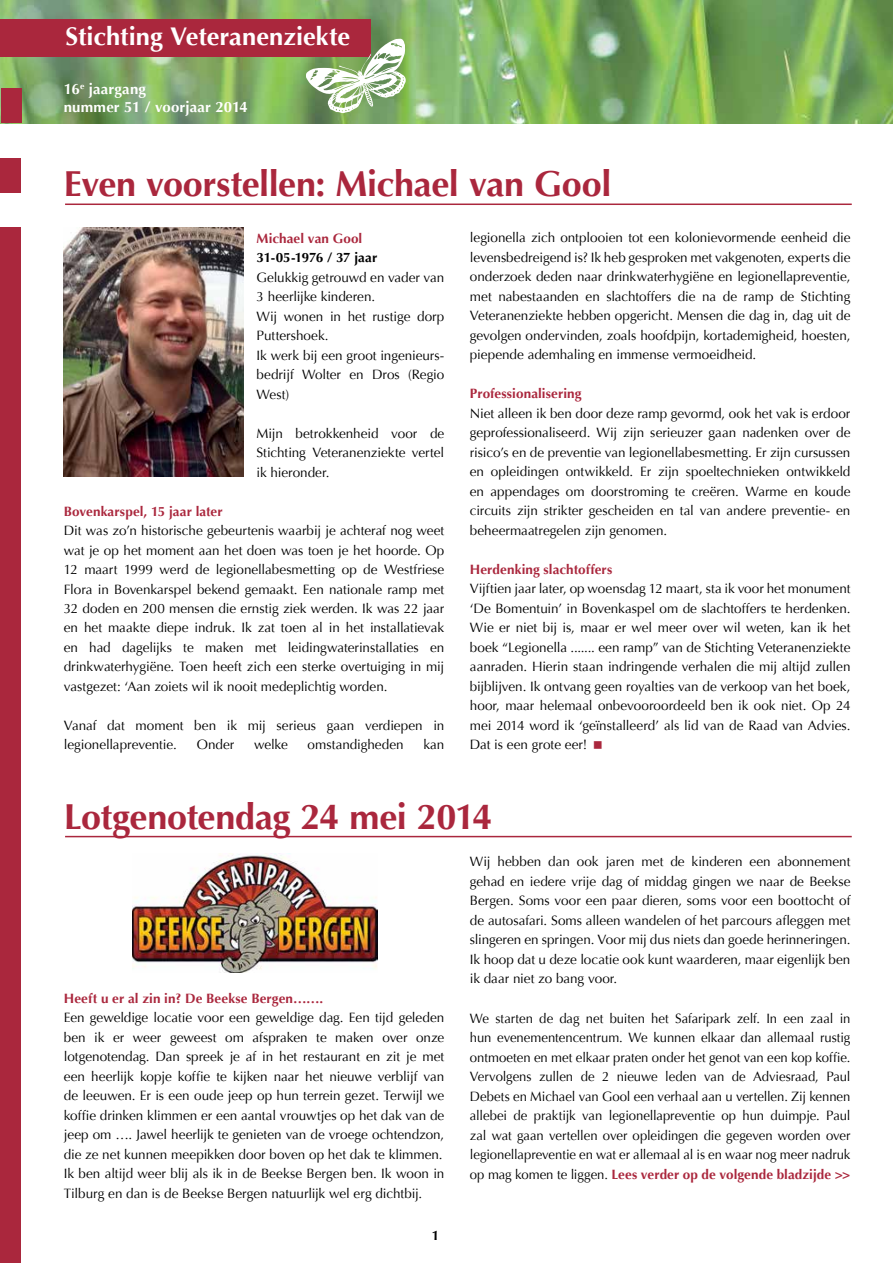
<style>
.page{position:relative;width:893px;height:1263px;background:#fff}
.page>*{position:absolute;margin:0;border:0;box-sizing:border-box;transform-origin:0 0}
.t1{font:700 36px "Optima";letter-spacing:-.01em;color:#aa273d}
.t2{font:700 25.5px "Optima";color:#fff}
.t3{font:700 15px/18px "Optima";letter-spacing:.01em;color:#fff}
.t4{font:13.5px/19.5px "Optima";color:#000;text-align:justify}
.t5{font:700 13.5px "Optima";letter-spacing:.005em;color:#aa273d}
.t6{font:700 13.5px "Optima";letter-spacing:-.015em;color:#000}
.s1{font-weight:700;color:#aa273d}
</style>
<div class="page">
<div style="left:0;top:227px;width:21px;height:1036px;background:#aa273d"></div>
<div style="left:0;top:158px;width:21px;height:35px;background:#aa273d"></div>
<img style="left:0;top:0;width:893px;height:123px">
<div style="left:0;top:19px;width:370px;height:38px;background:#aa273d"></div>
<div style="left:1px;top:89px;width:20px;height:34px;background:#aa273d"></div>
<svg style="left:304px;top:38px;width:102px;height:75px"></svg>
<hr style="left:65px;top:204px;width:787px;height:1px;background:#aa273d">
<hr style="left:65px;top:836px;width:787px;height:1px;background:#aa273d">
<img style="left:64px;top:227px;width:180px;height:250px">
<img style="left:132px;top:854px;width:245px;height:118px">
<h2 class="t2" style="left:66px;top:21px;width:286px">Stichting Veteranenziekte</h2>
<p class="t3" style="left:64px;top:80px;width:186px">16<sup>e</sup> jaargang<br>nummer 51 / voorjaar 2014</p>
<h1 class="t1" style="left:64px;top:163px;width:549px">Even voorstellen: Michael van Gool</h1>
<p class="t5" style="left:257px;top:230px;width:107px">Michael van Gool</p>
<p class="t6" style="left:257px;top:250px;width:122px">31-05-1976 / 37 jaar</p>
<p class="t4" style="left:257px;top:267px;width:189px;text-align:left">Gelukkig getrouwd en vader van<br>3 heerlijke kinderen.<br>Wij wonen in het rustige dorp<br>Puttershoek.<br>Ik werk bij een groot ingenieurs&shy;bedrijf Wolter en Dros (Regio<br>West)</p>
<p class="t4" style="left:257px;top:423px;width:189px">Mijn betrokkenheid voor de Stichting Veteranenziekte vertel ik hieronder.</p>
<p class="t5" style="left:64px;top:503px;width:160px">Bovenkarspel, 15 jaar later</p>
<p class="t4" style="left:64px;top:521px;width:382px">Dit was zo’n historische gebeurtenis waarbij je achteraf nog weet wat je op het moment aan het doen was toen je het hoorde. Op 12 maart 1999 werd de legionellabesmetting op de Westfriese Flora in Bovenkarspel bekend gemaakt. Een nationale ramp met 32 doden en 200 mensen die ernstig ziek werden. Ik was 22 jaar en het maakte diepe indruk. Ik zat toen al in het installatievak en had dagelijks te maken met leidingwaterinstallaties en drinkwaterhygiëne. Toen heeft zich een sterke overtuiging in mij vastgezet: ‘Aan zoiets wil ik nooit medeplichtig worden.</p>
<p class="t4" style="left:64px;top:716px;width:382px">Vanaf dat moment ben ik mij serieus gaan verdiepen in legionellapreventie.</p>
<p class="t4" style="left:197px;top:735px;width:39px">Onder</p>
<p class="t4" style="left:254px;top:735px;width:35px">welke</p>
<p class="t4" style="left:308px;top:735px;width:98px">omstandigheden</p>
<p class="t4" style="left:423px;top:735px;width:22px">kan</p>
<p class="t4" style="left:470px;top:228px;width:382px">legionella zich ontplooien tot een kolonievormende eenheid die levensbedreigend is? Ik heb gesproken met vakgenoten, experts die onderzoek deden naar drinkwaterhygiëne en legionellapreventie, met nabestaanden en slachtoffers die na de ramp de Stichting Veteranenziekte hebben opgericht. Mensen die dag in, dag uit de gevolgen ondervinden, zoals hoofdpijn, kortademigheid, hoesten, piepende ademhaling en immense vermoeidheid.</p>
<p class="t5" style="left:470px;top:386px;width:113px">Professionalisering</p>
<p class="t4" style="left:470px;top:404px;width:382px">Niet alleen ik ben door deze ramp gevormd, ook het vak is erdoor geprofessionaliseerd. Wij zijn serieuzer gaan nadenken over de risico’s en de preventie van legionellabesmetting. Er zijn cursussen en opleidingen ontwikkeld. Er zijn spoeltechnieken ontwikkeld en appendages om doorstroming te creëren. Warme en koude circuits zijn strikter gescheiden en tal van andere preventie- en beheermaatregelen zijn genomen.</p>
<p class="t5" style="left:470px;top:561px;width:144px">Herdenking slachtoffers</p>
<p class="t4" style="left:470px;top:579px;width:382px">Vijftien jaar later, op woensdag 12 maart, sta ik voor het monument ‘De Bomentuin’ in Bovenkaspel om de slachtoffers te herdenken.<br>Wie er niet bij is, maar er wel meer over wil weten, kan ik het boek “Legionella ....... een ramp” van de Stichting Veteranenziekte aanraden. Hierin staan indringende verhalen die mij altijd zullen bijblijven. Ik ontvang geen royalties van de verkoop van het boek, hoor, maar helemaal onbevooroordeeld ben ik ook niet. Op 24 mei 2014 word ik ‘geïnstalleerd’ als lid van de Raad van Advies.<br>Dat is een grote eer!</p>
<h1 class="t1" style="left:64px;top:795px;width:430px">Lotgenotendag 24 mei 2014</h1>
<p class="t5" style="left:64px;top:990px;width:261px">Heeft u er al zin in? De Beekse Bergen…….</p>
<p class="t4" style="left:64px;top:1008px;width:382px;text-align:left">Een geweldige locatie voor een geweldige dag. Een tijd geleden ben ik er weer geweest om afspraken te maken over onze lotgenotendag. Dan spreek je af in het restaurant en zit je met een heerlijk kopje koffie te kijken naar het nieuwe verblijf van de leeuwen. Er is een oude jeep op hun terrein gezet. Terwijl we koffie drinken klimmen er een aantal vrouwtjes op het dak van de jeep om …. Jawel heerlijk te genieten van de vroege ochtendzon, die ze net kunnen meepikken door boven op het dak te klimmen.<br>Ik ben altijd weer blij als ik in de Beekse Bergen ben. Ik woon in Tilburg en dan is de Beekse Bergen natuurlijk wel erg dichtbij.</p>
<p class="t6" style="left:432px;top:1228px;width:9px">1</p>
<p class="t4" style="left:470px;top:852px;width:382px">Wij hebben dan ook jaren met de kinderen een abonnement gehad en iedere vrije dag of middag gingen we naar de Beekse Bergen. Soms voor een paar dieren, soms voor een boottocht of de autosafari. Soms alleen wandelen of het parcours afleggen met slingeren en springen. Voor mij dus niets dan goede herinneringen.<br>Ik hoop dat u deze locatie ook kunt waarderen, maar eigenlijk ben ik daar niet zo bang voor.</p>
<p class="t4" style="left:470px;top:1008px;width:382px">We starten de dag net buiten het Safaripark zelf. In een zaal in hun evenementencentrum. We kunnen elkaar dan allemaal rustig ontmoeten en met elkaar praten onder het genot van een kop koffie.<br>Vervolgens zullen de 2 nieuwe leden van de Adviesraad, Paul Debets en Michael van Gool een verhaal aan u vertellen. Zij kennen allebei de praktijk van legionellapreventie op hun duimpje. Paul zal wat gaan vertellen over opleidingen die gegeven worden over legionellapreventie en wat er allemaal al is en waar nog meer nadruk op mag komen te liggen. <span class="s1">Lees verder op de volgende bladzijde &gt;&gt;</span></p>
</div>
